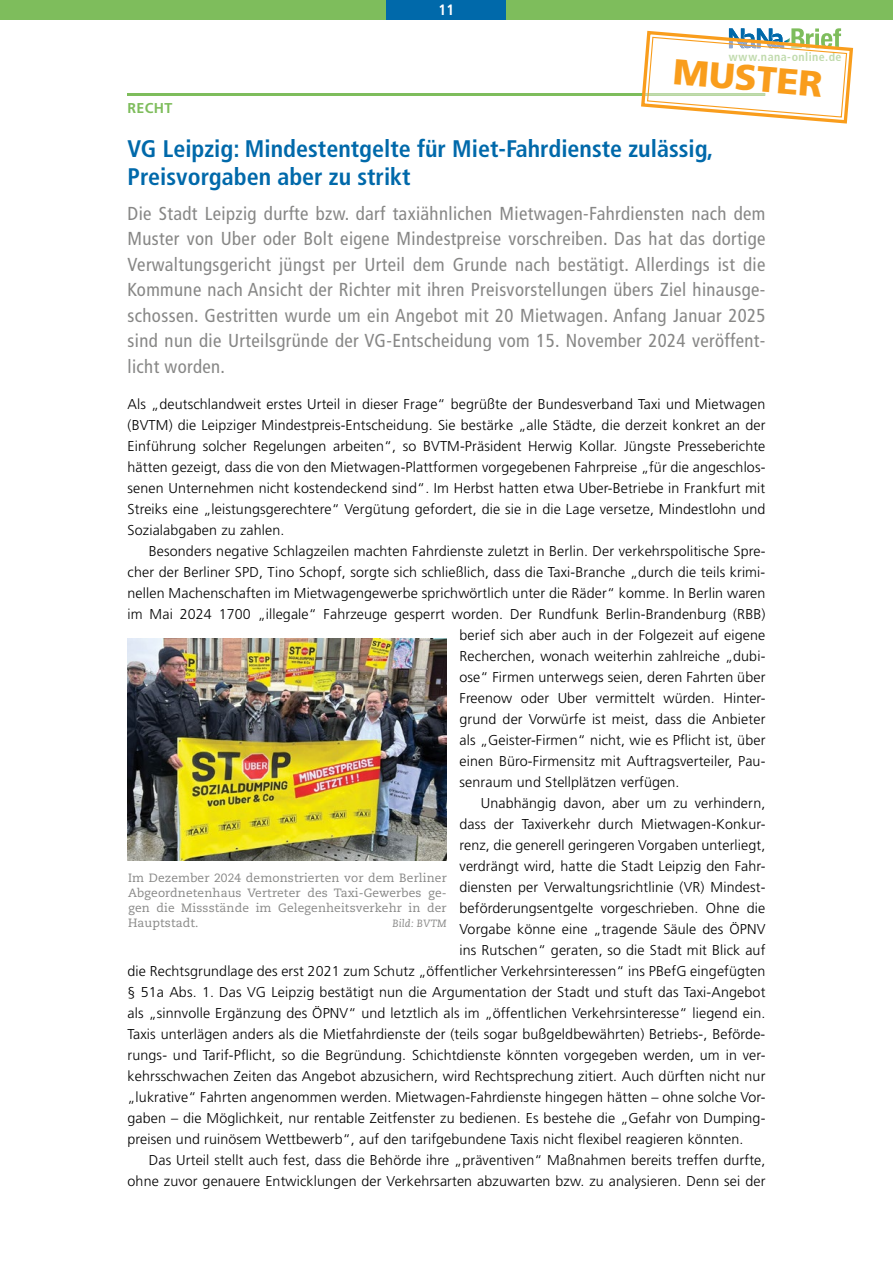
<style>
.page{position:relative;width:893px;height:1263px;background:#fff}
.page>*{position:absolute;margin:0;border:0;box-sizing:border-box;transform-origin:0 0}
.t1{font:900 36px "Frutiger LT Std";color:#f99d1c}
.t2{font:700 condensed 24px/28.5px "Frutiger LT Std";color:#0069aa}
.t3{font:condensed 18.75px/25.5px "Frutiger LT Std";letter-spacing:.02em;color:#878786;text-align:justify}
.t4{font:700 condensed 15px "Frutiger LT Std";color:#fff}
.t5{font:300 14.25px/21px "Frutiger LT Std";letter-spacing:.01em;color:#000;text-align:justify}
.t6{font:700 14.25px "Frutiger LT Std";letter-spacing:.02em;color:#7ebd5c}
.t7{font:12px/15px "Caecilia LT Std";letter-spacing:.01em;color:#878786;text-align:justify}
.t8{font:700 condensed 12px "Frutiger LT Std";letter-spacing:.04em;color:#c1dbad}
.t9{font:italic 10.5px "Caecilia LT Std";letter-spacing:.01em;color:#878786}
</style>
<div class="page">
<div style="left:0;top:0;width:893px;height:19px;background:#7ebd5c"></div>
<div style="left:387px;top:0;width:119px;height:19px;background:#0069aa"></div>
<hr style="left:128px;top:93px;width:637px;height:3px;background:#7ebd5c">
<img style="left:127px;top:639px;width:319px;height:221px">
<svg style="left:641px;top:28px;width:212px;height:96px"></svg>
<p class="t4" style="left:439px;top:1px;width:17px">11</p>
<p class="t8" style="left:729px;top:49px;width:114px">www.nana-online.de</p>
<h1 class="t1" style="left:675px;top:50px;width:151px;rotate:5deg">MUSTER</h1>
<p class="t6" style="left:128px;top:99px;width:46px">RECHT</p>
<h2 class="t2" style="left:128px;top:134px;width:587px">VG Leipzig: Mindestentgelte für Miet-Fahrdienste zulässig,<br>Preisvorgaben aber zu strikt</h2>
<p class="t3" style="left:128px;top:200px;width:639px">Die Stadt Leipzig durfte bzw. darf taxiähnlichen Mietwagen-Fahrdiensten nach dem Muster von Uber oder Bolt eigene Mindestpreise vorschreiben. Das hat das dortige Verwaltungsgericht jüngst per Urteil dem Grunde nach bestätigt. Allerdings ist die Kommune nach Ansicht der Richter mit ihren Preisvorstellungen übers Ziel hinausge&shy;schossen. Gestritten wurde um ein Angebot mit 20 Mietwagen. Anfang Januar 2025 sind nun die Urteilsgründe der VG-Entscheidung vom 15. November 2024 veröffent&shy;licht worden.</p>
<p class="t5" style="left:128px;top:393px;width:639px">Als „deutschlandweit erstes Urteil in dieser Frage“ begrüßte der Bundesverband Taxi und Mietwagen (BVTM) die Leipziger Mindestpreis-Entscheidung. Sie bestärke „alle Städte, die derzeit konkret an der Einführung solcher Regelungen arbeiten“, so BVTM-Präsident Herwig Kollar. Jüngste Presseberichte hätten gezeigt, dass die von den Mietwagen-Plattformen vorgegebenen Fahrpreise „für die angeschlos&shy;senen Unternehmen nicht kostendeckend sind“. Im Herbst hatten etwa Uber-Betriebe in Frankfurt mit Streiks eine „leistungsgerechtere“ Vergütung gefordert, die sie in die Lage versetze, Mindestlohn und Sozialabgaben zu zahlen.</p>
<p class="t5" style="left:149px;top:540px;width:618px">Besonders negative Schlagzeilen machten Fahrdienste zuletzt in Berlin. Der verkehrspolitische Spre-</p>
<p class="t5" style="left:128px;top:561px;width:639px">cher der Berliner SPD, Tino Schopf, sorgte sich schließlich, dass die Taxi-Branche „durch die teils krimi-</p>
<p class="t5" style="left:128px;top:582px;width:639px">nellen Machenschaften im Mietwagengewerbe sprichwörtlich unter die Räder“ komme. In Berlin waren</p>
<p class="t5" style="left:128px;top:603px;width:639px">im Mai 2024 1700 „illegale“ Fahrzeuge gesperrt worden. Der Rundfunk Berlin-Brandenburg (RBB)</p>
<p class="t5" style="left:459px;top:624px;width:307px">berief sich aber auch in der Folgezeit auf eigene</p>
<p class="t5" style="left:459px;top:645px;width:307px">Recherchen, wonach weiterhin zahlreiche „dubi-</p>
<p class="t5" style="left:459px;top:666px;width:307px">ose“ Firmen unterwegs seien, deren Fahrten über</p>
<p class="t5" style="left:459px;top:687px;width:307px">Freenow oder Uber vermittelt würden. Hinter-</p>
<p class="t5" style="left:459px;top:708px;width:307px">grund der Vorwürfe ist meist, dass die Anbieter</p>
<p class="t5" style="left:459px;top:729px;width:307px">als „Geister-Firmen“ nicht, wie es Pflicht ist, über</p>
<p class="t5" style="left:459px;top:750px;width:307px">einen Büro-Firmensitz mit Auftragsverteiler, Pau-</p>
<p class="t5" style="left:459px;top:771px;width:222px">senraum und Stellplätzen verfügen.</p>
<p class="t5" style="left:481px;top:792px;width:286px">Unabhängig davon, aber um zu verhindern,</p>
<p class="t5" style="left:459px;top:813px;width:307px">dass der Taxiverkehr durch Mietwagen-Konkur-</p>
<p class="t5" style="left:459px;top:834px;width:307px">renz, die generell geringeren Vorgaben unterliegt,</p>
<p class="t5" style="left:459px;top:855px;width:307px">verdrängt wird, hatte die Stadt Leipzig den Fahr-</p>
<p class="t5" style="left:459px;top:876px;width:307px">diensten per Verwaltungsrichtlinie (VR) Mindest-</p>
<p class="t5" style="left:459px;top:897px;width:307px">beförderungsentgelte vorgeschrieben. Ohne die</p>
<p class="t5" style="left:459px;top:918px;width:307px">Vorgabe könne eine „tragende Säule des ÖPNV</p>
<p class="t5" style="left:459px;top:939px;width:307px">ins Rutschen“ geraten, so die Stadt mit Blick auf</p>
<p class="t5" style="left:128px;top:960px;width:639px">die Rechtsgrundlage des erst 2021 zum Schutz „öffentlicher Verkehrsinteressen“ ins PBefG eingefügten</p>
<p class="t5" style="left:128px;top:981px;width:639px">§ 51a Abs. 1. Das VG Leipzig bestätigt nun die Argumentation der Stadt und stuft das Taxi-Angebot</p>
<p class="t5" style="left:128px;top:1002px;width:639px">als „sinnvolle Ergänzung des ÖPNV“ und letztlich als im „öffentlichen Verkehrsinteresse“ liegend ein.</p>
<p class="t5" style="left:128px;top:1023px;width:639px">Taxis unterlägen anders als die Mietfahrdienste der (teils sogar bußgeldbewährten) Betriebs-, Beförde-</p>
<p class="t5" style="left:128px;top:1044px;width:639px">rungs- und Tarif-Pflicht, so die Begründung. Schichtdienste könnten vorgegeben werden, um in ver-</p>
<p class="t5" style="left:128px;top:1065px;width:639px">kehrsschwachen Zeiten das Angebot abzusichern, wird Rechtsprechung zitiert. Auch dürften nicht nur</p>
<p class="t5" style="left:128px;top:1086px;width:639px">„lukrative“ Fahrten angenommen werden. Mietwagen-Fahrdienste hingegen hätten – ohne solche Vor-</p>
<p class="t5" style="left:128px;top:1107px;width:639px">gaben – die Möglichkeit, nur rentable Zeitfenster zu bedienen. Es bestehe die „Gefahr von Dumping-</p>
<p class="t5" style="left:128px;top:1128px;width:617px">preisen und ruinösem Wettbewerb“, auf den tarifgebundene Taxis nicht flexibel reagieren könnten.</p>
<p class="t5" style="left:149px;top:1149px;width:618px">Das Urteil stellt auch fest, dass die Behörde ihre „präventiven“ Maßnahmen bereits treffen durfte,</p>
<p class="t5" style="left:128px;top:1171px;width:639px">ohne zuvor genauere Entwicklungen der Verkehrsarten abzuwarten bzw. zu analysieren. Denn sei der</p>
<p class="t7" style="left:128px;top:871px;width:320px">Im Dezember 2024 demonstrierten vor dem Berliner Abgeordnetenhaus Vertreter des Taxi-Gewerbes ge&shy;gen die Missstände im Gelegenheitsverkehr in der Hauptstadt.</p>
<p class="t9" style="left:392px;top:918px;width:56px">Bild: BVTM</p>
</div>
